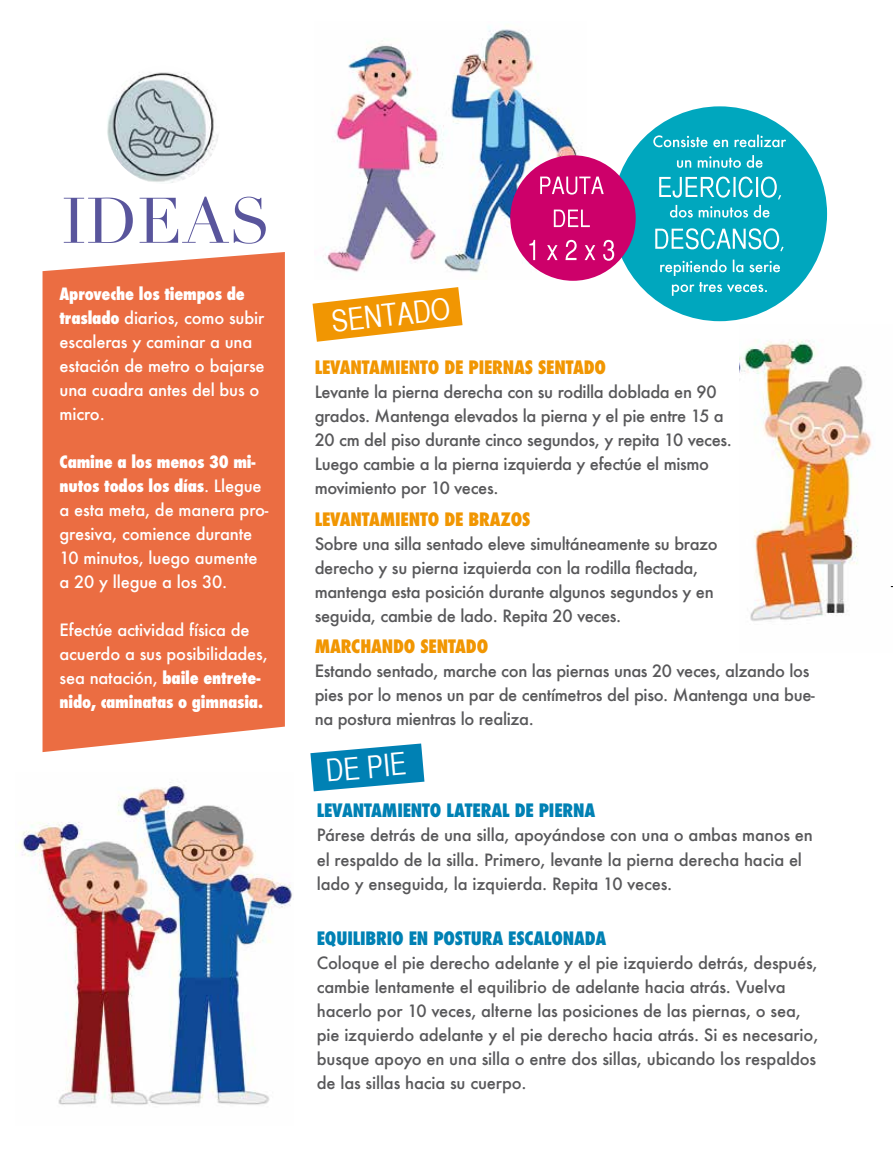
<style>
.page{position:relative;width:893px;height:1170px;background:#fff}
.page>*{position:absolute;margin:0;border:0;box-sizing:border-box;transform-origin:0 0}
.t1{font:30px "Helvetica CY Plain";color:#fff}
.t2{font:800 condensed 18px "Futura";letter-spacing:-.01em;color:#f19602}
.t3{font:800 condensed 18px "Futura";letter-spacing:-.01em;color:#0081b4}
.t4{font:500 16.5px/24px "Futura";letter-spacing:-.02em;color:#58585a}
.t5{font:500 16.5px/24px "Futura";letter-spacing:-.01em;color:#fff}
.s1{font-weight:800;font-stretch:condensed}
</style>
<div class="page">
<img style="left:18px;top:782px;width:274px;height:323px">
<svg style="left:310px;top:743px;width:114px;height:48px"></svg>
<img style="left:324px;top:26px;width:258px;height:252px">
<div style="left:612px;top:106px;width:215px;height:215px;background:#00a7be;border-radius:50%"></div>
<svg style="left:672px;top:282px;width:95px;height:14px"></svg>
<svg style="left:677px;top:155px;width:86px;height:13px"></svg>
<svg style="left:653px;top:135px;width:133px;height:12px"></svg>
<svg style="left:659px;top:176px;width:122px;height:41px"></svg>
<svg style="left:655px;top:228px;width:129px;height:23px"></svg>
<svg style="left:660px;top:259px;width:120px;height:17px"></svg>
<div style="left:510px;top:155px;width:126px;height:126px;background:#cd006a;border-radius:50%"></div>
<svg style="left:529px;top:240px;width:85px;height:21px"></svg>
<svg style="left:554px;top:209px;width:36px;height:18px"></svg>
<svg style="left:540px;top:176px;width:64px;height:19px"></svg>
<div style="left:43px;top:252px;width:242px;height:500px;background:#eb6d42"></div>
<svg style="left:64px;top:197px;width:202px;height:47px"></svg>
<img style="left:107px;top:72px;width:111px;height:111px">
<img style="left:740px;top:339px;width:152px;height:282px">
<svg style="left:313px;top:287px;width:150px;height:55px"></svg>
<p class="t5" style="left:60px;top:281px;width:207px"><span class="s1">Aproveche los tiempos de traslado</span> diarios, como subir escaleras y caminar a una estación de metro o bajarse una cuadra antes del bus o micro.</p>
<p class="t5" style="left:60px;top:449px;width:210px"><span class="s1">Camine a los menos 30 mi&shy;nutos todos los días</span>. Llegue a esta meta, de manera pro&shy;gresiva, comience durante<br>10 minutos, luego aumente a 20 y llegue a los 30.</p>
<p class="t5" style="left:60px;top:617px;width:210px">Efectúe actividad física de acuerdo a sus posibilidades, sea natación, <span class="s1">baile entrete&shy;nido, caminatas o gimnasia.</span></p>
<h1 class="t1" style="left:330px;top:305px;width:120px;rotate:-7deg">SENTADO</h1>
<p class="t2" style="left:315px;top:355px;width:293px">LEVANTAMIENTO DE PIERNAS SENTADO</p>
<p class="t4" style="left:315px;top:380px;width:419px">Levante la pierna derecha con su rodilla doblada en 90 grados. Mantenga elevados la pierna y el pie entre 15 a 20 cm del piso durante cinco segundos, y repita 10 veces.<br>Luego cambie a la pierna izquierda y efectúe el mismo movimiento por 10 veces.</p>
<p class="t2" style="left:315px;top:506px;width:217px">LEVANTAMIENTO DE BRAZOS</p>
<p class="t4" style="left:315px;top:531px;width:405px">Sobre una silla sentado eleve simultáneamente su brazo derecho y su pierna izquierda con la rodilla flectada, mantenga esta posición durante algunos segundos y en seguida, cambie de lado. Repita 20 veces.</p>
<p class="t2" style="left:315px;top:634px;width:175px">MARCHANDO SENTADO</p>
<p class="t4" style="left:315px;top:659px;width:502px">Estando sentado, marche con las piernas unas 20 veces, alzando los pies por lo menos un par de centímetros del piso. Mantenga una bue&shy;na postura mientras lo realiza.</p>
<h1 class="t1" style="left:324px;top:753px;width:82px;rotate:-5deg">DE PIE</h1>
<p class="t3" style="left:317px;top:798px;width:280px">LEVANTAMIENTO LATERAL DE PIERNA</p>
<p class="t4" style="left:317px;top:823px;width:498px">Párese detrás de una silla, apoyándose con una o ambas manos en el respaldo de la silla. Primero, levante la pierna derecha hacia el lado y enseguida, la izquierda. Repita 10 veces.</p>
<p class="t3" style="left:317px;top:926px;width:291px">EQUILIBRIO EN POSTURA ESCALONADA</p>
<p class="t4" style="left:317px;top:950px;width:503px">Coloque el pie derecho adelante y el pie izquierdo detrás, después, cambie lentamente el equilibrio de adelante hacia atrás. Vuelva hacerlo por 10 veces, alterne las posiciones de las piernas, o sea, pie izquierdo adelante y el pie derecho hacia atrás. Si es necesario, busque apoyo en una silla o entre dos sillas, ubicando los respaldos de las sillas hacia su cuerpo.</p>
</div>
